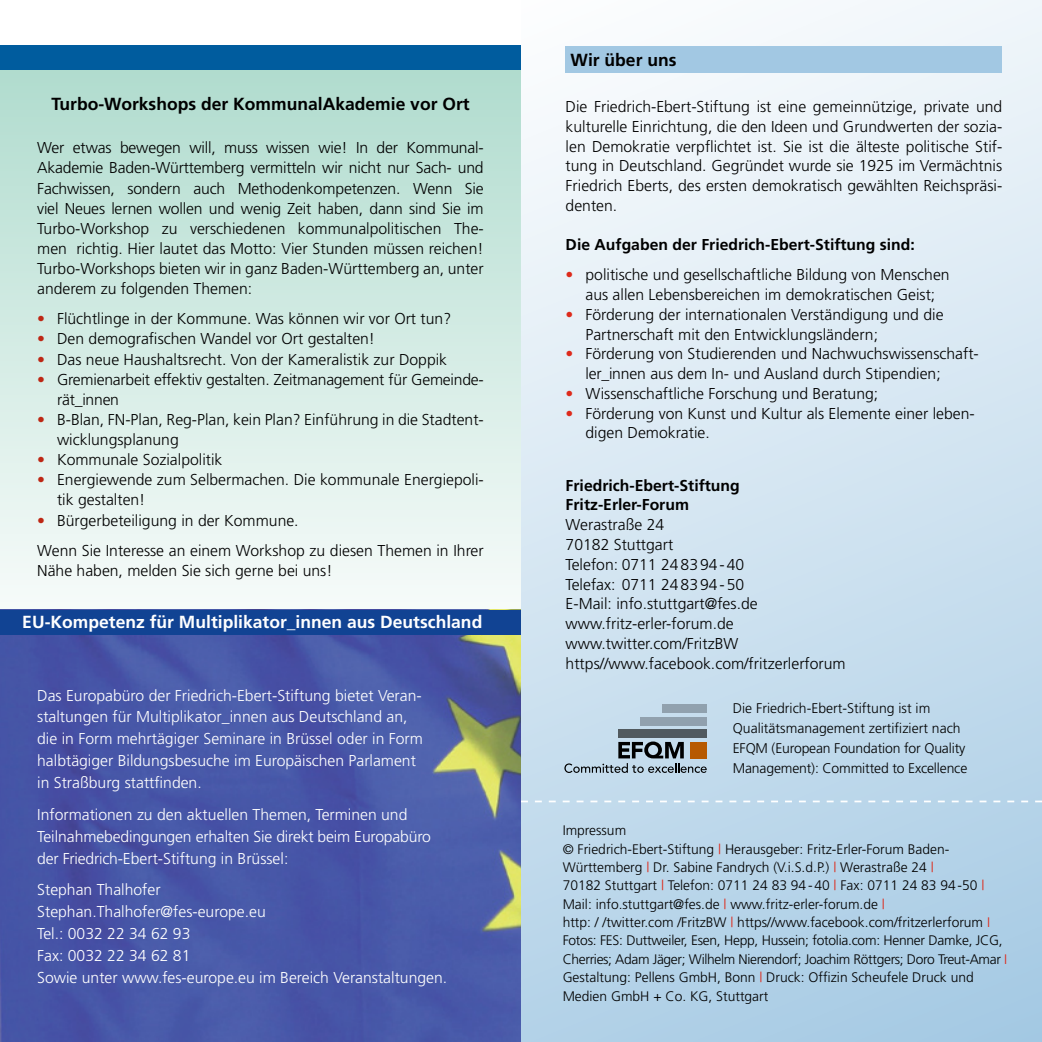
<style>
.page{position:relative;width:1042px;height:1042px;background:#fff}
.page>*{position:absolute;margin:0;border:0;box-sizing:border-box;transform-origin:0 0}
.t1{font:700 17.5px "Frutiger";color:#000}
.t2{font:700 17.5px "Frutiger";color:#fff}
.t3{font:300 15.75px/19.8px "Frutiger";color:#000}
.t4{font:300 15.75px/21.9px "Frutiger";color:#fff}
.t5{font:700 15.75px/19.8px "Frutiger";color:#000}
.t6{font:300 14px/19.8px "Frutiger";letter-spacing:-.005em;color:#000}
.t7{font:300 13.83px/18.4px "Frutiger";color:#000}
.s1{color:#be2714}
.s2{color:#dd2a1b}
</style>
<div class="page">
<div style="left:521px;top:0;width:521px;height:1042px;background:linear-gradient(to bottom,#f8fafc,#abcde5)"></div>
<div style="left:566px;top:48px;width:436px;height:25px;background:#a2c8e3"></div>
<svg style="left:564px;top:741px;width:143px;height:32px;background:#96a7b3"></svg>
<div style="left:690px;top:742px;width:16px;height:16px;background:#b75900"></div>
<div style="left:618px;top:729px;width:88px;height:9px;background:#50595f"></div>
<div style="left:640px;top:717px;width:66px;height:8px;background:#90a1ae"></div>
<div style="left:662px;top:705px;width:44px;height:8px;background:#91a1ae"></div>
<svg style="left:521px;top:800px;width:521px;height:2px"></svg>
<svg style="left:0;top:70px;width:521px;height:525px;background:#d2eae3"></svg>
<img style="left:0;top:634px;width:521px;height:408px">
<div style="left:566px;top:46px;width:436px;height:25px;background:#a2c8e3"></div>
<div style="left:0;top:609px;width:521px;height:25px;background:#114393"></div>
<div style="left:0;top:45px;width:521px;height:25px;background:#005c9e"></div>
<p class="t1" style="left:51px;top:93px;width:420px">Turbo-Workshops der KommunalAkademie vor Ort</p>
<p class="t3" style="left:37px;top:138px;width:448px;text-align:justify">Wer etwas bewegen will, muss wissen wie! In der Kommunal-Akademie Baden-Württemberg vermitteln wir nicht nur Sach- und Fachwissen, sondern auch Methodenkompetenzen. Wenn Sie viel Neues lernen wollen und wenig Zeit haben, dann sind Sie im Turbo-Workshop zu verschiedenen kommunalpolitischen The&shy;men richtig. Hier lautet das Motto: Vier Stunden müssen reichen!<br>Turbo-Workshops bieten wir in ganz Baden-Württemberg an, unter anderem zu folgenden Themen:</p>
<p class="t3" style="left:37px;top:309px;width:415px"><span class="s1">•</span> Flüchtlinge in der Kommune. Was können wir vor Ort tun?</p>
<p class="t3" style="left:37px;top:329px;width:339px"><span class="s1">•</span> Den demografischen Wandel vor Ort gestalten!</p>
<p class="t3" style="left:37px;top:349px;width:411px"><span class="s1">•</span> Das neue Haushaltsrecht. Von der Kameralistik zur Doppik</p>
<p class="t3" style="left:57px;top:369px;width:428px;text-indent:-20px"><span class="s1">•</span> Gremienarbeit effektiv gestalten. Zeitmanagement für Gemeinde&shy;rät_innen</p>
<p class="t3" style="left:57px;top:409px;width:428px;text-indent:-20px"><span class="s1">•</span> B-Blan, FN-Plan, Reg-Plan, kein Plan? Einführung in die Stadtent&shy;wicklungsplanung</p>
<p class="t3" style="left:37px;top:450px;width:187px"><span class="s1">•</span> Kommunale Sozialpolitik</p>
<p class="t3" style="left:57px;top:470px;width:428px;text-indent:-20px"><span class="s1">•</span> Energiewende zum Selbermachen. Die kommunale Energiepoli&shy;tik gestalten!</p>
<p class="t3" style="left:37px;top:505px;width:448px;line-height:30.1px"><span class="s1">•</span> Bürgerbeteiligung in der Kommune.<br>Wenn Sie Interesse an einem Workshop zu diesen Themen in Ihrer</p>
<p class="t3" style="left:37px;top:560px;width:297px">Nähe haben, melden Sie sich gerne bei uns!</p>
<p class="t2" style="left:22px;top:612px;width:461px">EU-Kompetenz für Multiplikator_innen aus Deutschland</p>
<p class="t4" style="left:37px;top:684px;width:387px">Das Europabüro der Friedrich-Ebert-Stiftung bietet Veran&shy;staltungen für Multiplikator_innen aus Deutschland an, die in Form mehrtägiger Seminare in Brüssel oder in Form halbtägiger Bildungsbesuche im Europäischen Parlament in Straßburg stattfinden.</p>
<p class="t4" style="left:37px;top:803px;width:395px">Informationen zu den aktuellen Themen, Terminen und<br>Teilnahmebedingungen erhalten Sie direkt beim Europabüro der Friedrich-Ebert-Stiftung in Brüssel:</p>
<p class="t4" style="left:37px;top:879px;width:411px">Stephan Thalhofer<br>Stephan.Thalhofer@fes-europe.eu<br>Tel.: 0032 22 34 62 93<br>Fax: 0032 22 34 62 81<br>Sowie unter www.fes-europe.eu im Bereich Veranstaltungen.</p>
<p class="t1" style="left:570px;top:50px;width:107px">Wir über uns</p>
<p class="t3" style="left:566px;top:97px;width:438px;text-align:justify">Die Friedrich-Ebert-Stiftung ist eine gemeinnützige, private und kulturelle Einrichtung, die den Ideen und Grundwerten der sozia&shy;len Demokratie verpflichtet ist. Sie ist die älteste politische Stif&shy;tung in Deutschland. Gegründet wurde sie 1925 im Vermächtnis Friedrich Eberts, des ersten demokratisch gewählten Reichspräsi&shy;denten.</p>
<p class="t5" style="left:566px;top:235px;width:351px">Die Aufgaben der Friedrich-Ebert-Stiftung sind:</p>
<p class="t3" style="left:566px;top:265px;width:385px;text-align:center"><span class="s2">•</span> politische und gesellschaftliche Bildung von Menschen aus allen Lebensbereichen im demokratischen Geist;</p>
<p class="t3" style="left:585px;top:304px;width:359px;text-indent:-20px"><span class="s2">•</span> Förderung der internationalen Verständigung und die<br>Partnerschaft mit den Entwicklungsländern;</p>
<p class="t3" style="left:585px;top:344px;width:393px;text-indent:-20px"><span class="s2">•</span> Förderung von Studierenden und Nachwuchswissenschaft&shy;ler_innen aus dem In- und Ausland durch Stipendien;</p>
<p class="t3" style="left:566px;top:383px;width:314px"><span class="s2">•</span> Wissenschaftliche Forschung und Beratung;</p>
<p class="t3" style="left:585px;top:403px;width:391px;text-indent:-20px"><span class="s2">•</span> Förderung von Kunst und Kultur als Elemente einer leben&shy;digen Demokratie.</p>
<p class="t5" style="left:566px;top:475px;width:176px">Friedrich-Ebert-Stiftung<br>Fritz-Erler-Forum</p>
<p class="t3" style="left:566px;top:515px;width:282px">Werastraße 24<br>70182 Stuttgart<br>Telefon: 0711 248394 - 40<br>Telefax: 0711 248394 - 50<br>E-Mail: info.stuttgart@fes.de www.fritz-erler-forum.de www.twitter.com/FritzBW https//www.facebook.com/fritzerlerforum</p>
<p class="t6" style="left:733px;top:698px;width:236px">Die Friedrich-Ebert-Stiftung ist im Qualitätsmanagement zertifiziert nach EFQM (European Foundation for Quality Management): Committed to Excellence</p>
<p class="t7" style="left:563px;top:821px;width:446px">Impressum<br>© Friedrich-Ebert-Stiftung <span class="s2">|</span> Herausgeber: Fritz-Erler-Forum Baden-Württemberg <span class="s2">|</span> Dr. Sabine Fandrych (V.i.S.d.P.) <span class="s2">|</span> Werastraße 24 <span class="s2">|<br></span>70182 Stuttgart <span class="s2">|</span> Telefon: 0711 24 83 94 - 40 <span class="s2">|</span> Fax: 0711 24 83 94 -50 <span class="s2">| </span>Mail: info.stuttgart@fes.de <span class="s2">|</span> www.fritz-erler-forum.de <span class="s2">|<br></span>http: / /twitter.com /FritzBW <span class="s2">|</span> https//www.facebook.com/fritzerlerforum <span class="s2">I </span>Fotos: FES: Duttweiler, Esen, Hepp, Hussein; fotolia.com: Henner Damke, JCG, Cherries; Adam Jäger; Wilhelm Nierendorf; Joachim Röttgers; Doro Treut-Amar <span class="s2">I </span>Gestaltung: Pellens GmbH, Bonn <span class="s2">|</span> Druck: Offizin Scheufele Druck und Medien GmbH + Co. KG, Stuttgart</p>
</div>
